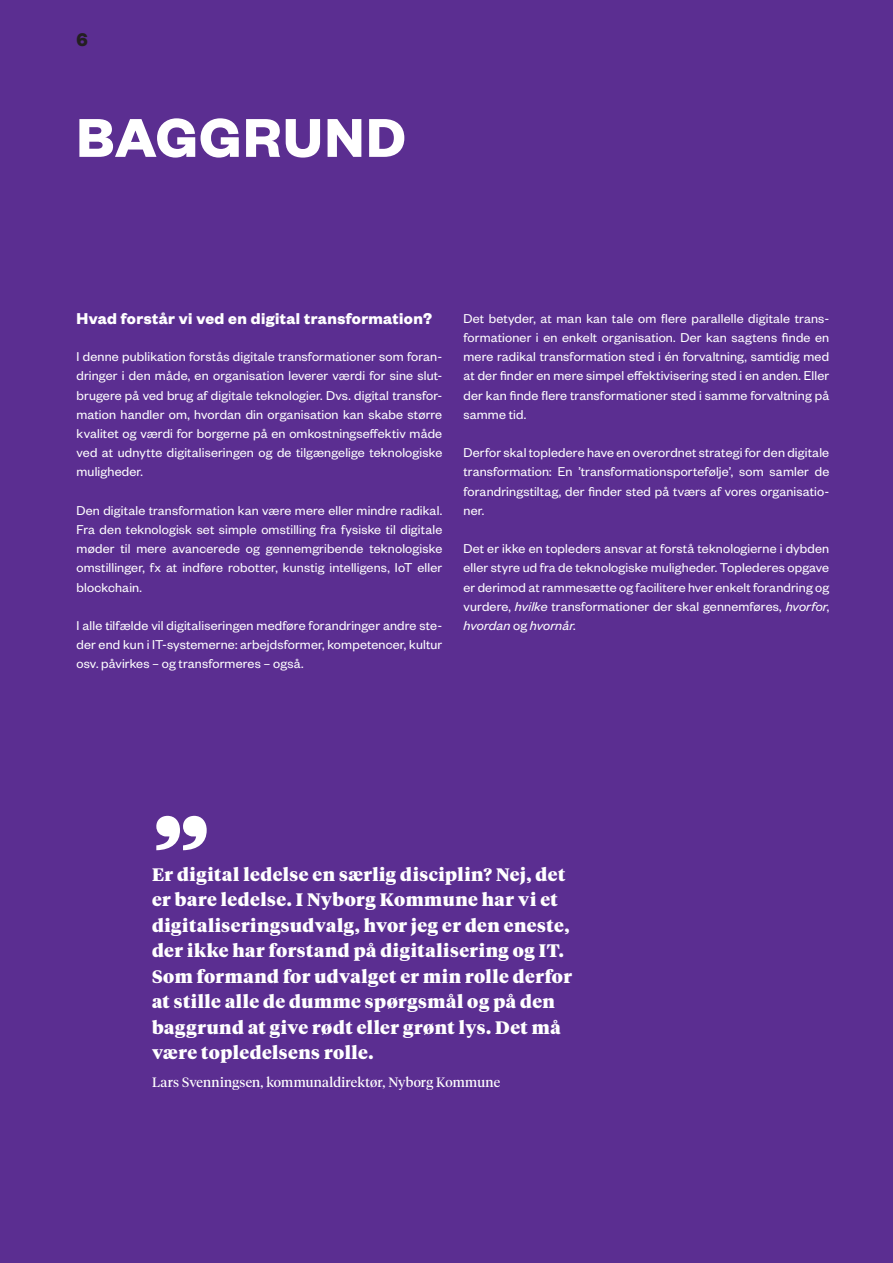
<style>
.page{position:relative;width:893px;height:1263px;background:#5b2e91}
.page>*{position:absolute;margin:0;border:0;box-sizing:border-box;transform-origin:0 0}
.citat{font:900 108px "Tiempos Headline";color:#fff}
.Kapitelbrubrik_A{font:700 60px "Founders Grotesk";letter-spacing:.025em;color:#fff}
.t1{font:700 20.1px "Founders Grotesk";color:#231f20}
.citat-2{font:900 18px/25.5px "Tiempos Headline";letter-spacing:.025em;color:#fff}
.mellemrubrik3{font:700 17.25px "Founders Grotesk";letter-spacing:.025em;color:#fff}
.brød{font:14.1px/19.2px "Founders Grotesk";letter-spacing:.01em;color:#fff;text-align:justify}
.citeret{font:13.5px "Tiempos Headline";letter-spacing:.01em;color:#fff}
.s1{font-style:italic}
</style>
<div class="page">
<h3 class="t1" style="left:77px;top:27px;width:13px">6</h3>
<p class="Kapitelbrubrik_A" style="left:77px;top:99px;width:330px">BAGGRUND</p>
<p class="mellemrubrik3" style="left:77px;top:308px;width:357px">Hvad forstår vi ved en digital transformation?</p>
<p class="brød" style="left:77px;top:346px;width:367px">I denne publikation forstås digitale transformationer som foran&shy;dringer i den måde, en organisation leverer værdi for sine slut&shy;brugere på ved brug af digitale teknologier. Dvs. digital transfor&shy;mation handler om, hvordan din organisation kan skabe større kvalitet og værdi for borgerne på en omkostningseffektiv måde ved at udnytte digitaliseringen og de tilgængelige teknologiske muligheder.</p>
<p class="brød" style="left:77px;top:500px;width:367px">Den digitale transformation kan være mere eller mindre radikal.<br>Fra den teknologisk set simple omstilling fra fysiske til digitale møder til mere avancerede og gennemgribende teknologiske omstillinger, fx at indføre robotter, kunstig intelligens, IoT eller blockchain.</p>
<p class="brød" style="left:77px;top:615px;width:367px">I alle tilfælde vil digitaliseringen medføre forandringer andre ste&shy;der end kun i IT-systemerne: arbejdsformer, kompetencer, kultur osv. påvirkes – og transformeres – også.</p>
<p class="brød" style="left:463px;top:308px;width:367px">Det betyder, at man kan tale om flere parallelle digitale trans&shy;formationer i en enkelt organisation. Der kan sagtens finde en mere radikal transformation sted i én forvaltning, samtidig med at der finder en mere simpel effektivisering sted i en anden. Eller der kan finde flere transformationer sted i samme forvaltning på samme tid.</p>
<p class="brød" style="left:463px;top:442px;width:367px">Derfor skal topledere have en overordnet strategi for den digitale transformation: En ’transformationsportefølje’, som samler de forandringstiltag, der finder sted på tværs af vores organisatio&shy;ner.</p>
<p class="brød" style="left:463px;top:538px;width:367px">Det er ikke en topleders ansvar at forstå teknologierne i dybden eller styre ud fra de teknologiske muligheder. Toplederes opgave er derimod at rammesætte og facilitere hver enkelt forandring og vurdere, <span class="s1">hvilke</span> transformationer der skal gennemføres, <span class="s1">hvorfor</span>, <span class="s1">hvordan</span> og <span class="s1">hvornår</span>.</p>
<p class="citat" style="left:152px;top:784px;width:60px">”</p>
<p class="citat-2" style="left:152px;top:860px;width:422px">Er digital ledelse en særlig disciplin? Nej, det er bare ledelse. I Nyborg Kommune har vi et digitaliseringsudvalg, hvor jeg er den eneste, der ikke har forstand på digitalisering og IT.<br>Som formand for udvalget er min rolle derfor at stille alle de dumme spørgsmål og på den baggrund at give rødt eller grønt lys. Det må være topledelsens rolle.</p>
<p class="citeret" style="left:152px;top:1073px;width:350px">Lars Svenningsen, kommunaldirektør, Nyborg Kommune</p>
</div>
